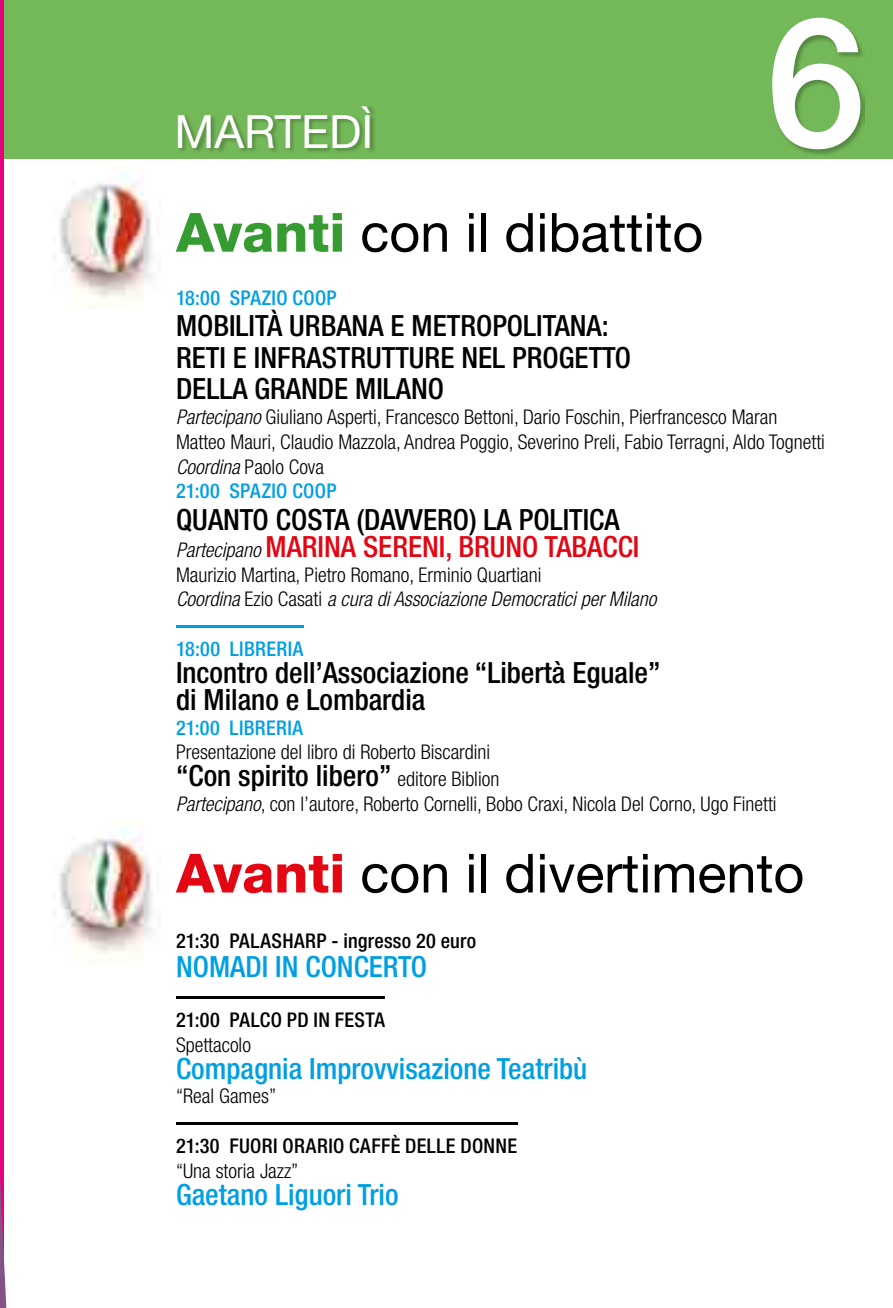
<style>
.page{position:relative;width:893px;height:1308px;background:#fff}
.page>*{position:absolute;margin:0;border:0;box-sizing:border-box;transform-origin:0 0}
.t1{font:500 180.67px "Helvetica Neue LT Std";color:#fff}
.t2{font:54px "Helvetica Neue LT Std";color:#000}
.t3{font:45.9px "Helvetica Neue LT Std";color:#fff}
.t4{font:500 condensed 29.25px/31.5px "Helvetica Neue LT Std";color:#000}
.t5{font:500 condensed 29.25px "Helvetica Neue LT Std";color:#009fe3}
.t6{font:300 condensed 20.25px/24.8px "Helvetica Neue LT Std";color:#000}
.t7{font:500 condensed 20.25px "Helvetica Neue LT Std";letter-spacing:.015em;color:#000}
.t8{font:500 condensed 20.25px "Helvetica Neue LT Std";letter-spacing:.015em;color:#009fe3}
.s1{font-weight:800;color:#369b30}
.s2{font-style:italic}
.s3{font-weight:500;color:#009fe3}
.s4{font-weight:300;font-style:italic;font-size:20.25px}
.s5{color:#e30613}
.s6{font-weight:300;font-size:20.25px}
.s7{font-weight:800;color:#e30613}
</style>
<div class="page">
<img style="left:54px;top:174px;width:98px;height:125px">
<hr style="left:176px;top:996px;width:209px;height:2px;background:#000">
<hr style="left:176px;top:1122px;width:341px;height:2px;background:#000">
<img style="left:54px;top:829px;width:98px;height:125px">
<hr style="left:176px;top:625px;width:127px;height:2px;background:#009fe3">
<div style="left:0;top:0;width:893px;height:159px;background:#74b959"></div>
<img style="left:179px;top:106px;width:196px;height:46px">
<img style="left:773px;top:20px;width:91px;height:134px">
<hr style="left:0;top:0;width:3px;height:1307px;background:#e6007d">
<svg style="left:0;top:1176px;width:6px;height:131px"></svg>
<h3 class="t3" style="left:175px;top:104px;width:200px">MarTEDÌ</h3>
<h2 class="t2" style="left:176px;top:200px;width:529px"><span class="s1">Avanti</span> con il dibattito</h2>
<h1 class="t1" style="left:766px;top:-25px;width:102px">6</h1>
<p class="t8" style="left:176px;top:285px;width:162px">18:00 SPAZIO COOP</p>
<h3 class="t4" style="left:176px;top:310px;width:457px">MOBILITÀ URBANA E METROPOLITANA:<br>RETI E INFRASTRUTTURE NEL PROGETTO<br>DELLA GRANDE MILANO</h3>
<p class="t6" style="left:176px;top:404px;width:650px"><span class="s2">Partecipano</span> Giuliano Asperti, Francesco Bettoni, Dario Foschin, Pierfrancesco Maran Matteo Mauri, Claudio Mazzola, Andrea Poggio, Severino Preli, Fabio Terragni, Aldo Tognetti <span class="s2">Coordina</span> Paolo Cova<br><span class="s3">21:00 SPAZIO COOP</span></p>
<h3 class="t4" style="left:176px;top:505px;width:465px;line-height:27px">QUANTO COSTA (DAVVERO) LA POLITICA<br><span class="s4">Partecipano</span> <span class="s5">MARINA SERENI, BRUNO TABACCI</span></h3>
<p class="t6" style="left:176px;top:562px;width:482px">Maurizio Martina, Pietro Romano, Erminio Quartiani<br><span class="s2">Coordina</span> Ezio Casati <span class="s2">a cura di Associazione Democratici per Milano</span></p>
<p class="t8" style="left:176px;top:636px;width:129px">18:00 LIBRERIA</p>
<h3 class="t4" style="left:176px;top:658px;width:486px;line-height:27px">Incontro dell’Associazione “Libertà Eguale” di Milano e Lombardia</h3>
<p class="t8" style="left:176px;top:715px;width:129px">21:00 LIBRERIA</p>
<p class="t6" style="left:176px;top:739px;width:316px">Presentazione del libro di Roberto Biscardini</p>
<h3 class="t4" style="left:176px;top:760px;width:325px">“Con spirito libero” <span class="s6">editore Biblion</span></h3>
<p class="t6" style="left:176px;top:791px;width:602px"><span class="s2">Partecipano</span>, con l’autore, Roberto Cornelli, Bobo Craxi, Nicola Del Corno, Ugo Finetti</p>
<h2 class="t2" style="left:176px;top:841px;width:630px"><span class="s7">Avanti</span> con il divertimento</h2>
<p class="t7" style="left:176px;top:929px;width:302px">21:30 PALASHARP - ingresso 20 euro</p>
<h3 class="t5" style="left:176px;top:949px;width:253px">NOMADI IN CONCERTO</h3>
<p class="t7" style="left:176px;top:1007px;width:210px">21:00 PALCO PD IN FESTA</p>
<p class="t6" style="left:176px;top:1032px;width:76px">Spettacolo</p>
<h3 class="t5" style="left:176px;top:1050px;width:413px">Compagnia Improvvisazione Teatribù</h3>
<p class="t6" style="left:176px;top:1083px;width:102px">“Real Games”</p>
<p class="t7" style="left:176px;top:1133px;width:343px">21:30 FUORI ORARIO CAFFÈ DELLE DONNE</p>
<p class="t6" style="left:176px;top:1158px;width:124px">“Una storia Jazz”</p>
<h3 class="t5" style="left:176px;top:1176px;width:224px">Gaetano Liguori Trio</h3>
</div>
